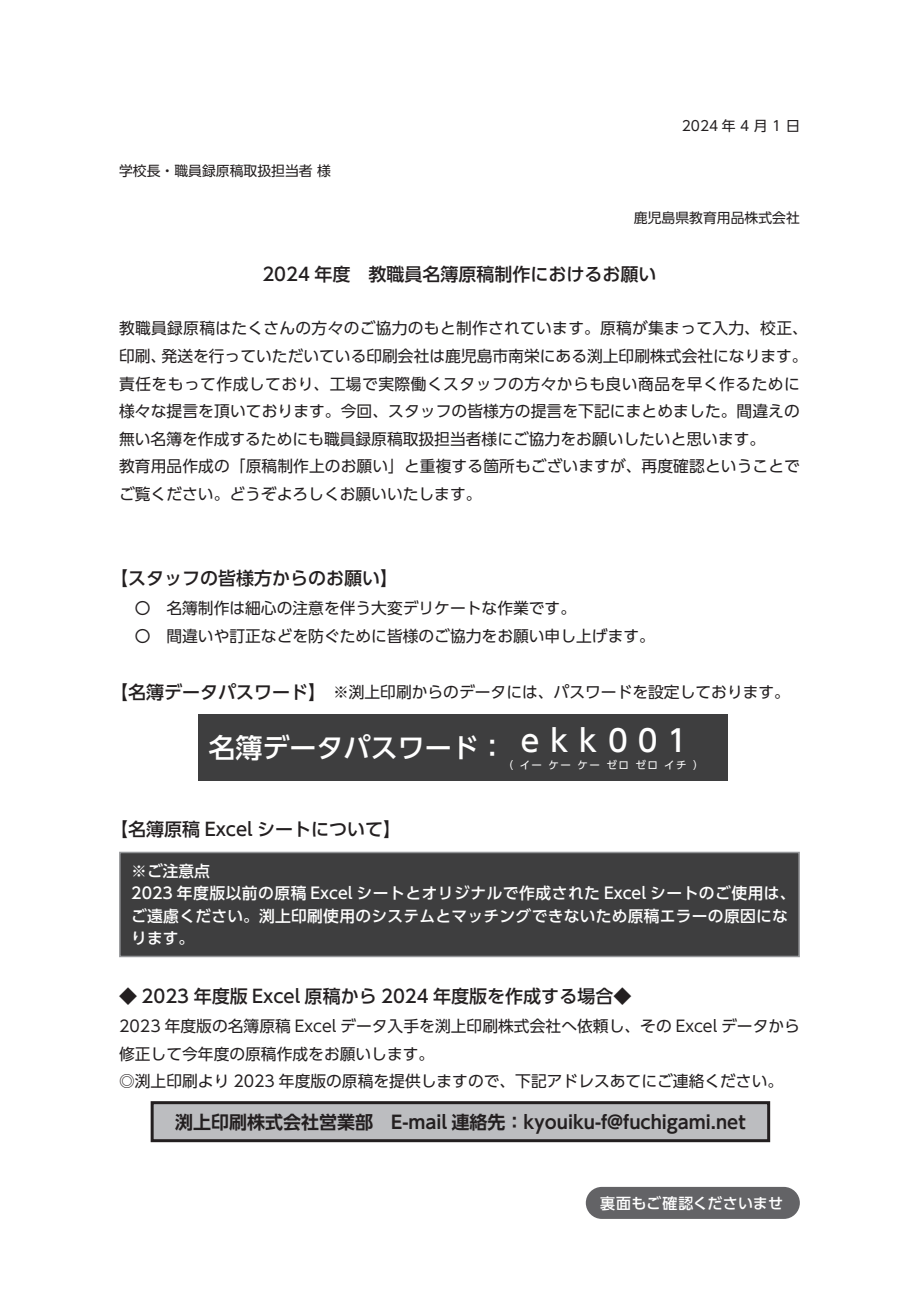
<style>
.page{position:relative;width:919px;height:1289px;background:#fff}
.page>*{position:absolute;margin:0;border:0;box-sizing:border-box;transform-origin:0 0}
.t1{font:500 30px "UD Shin Go Pr 6";color:#fff}
.t2{font:500 27px "UD Shin Go Pr 6";color:#fff}
.t3{font:500 18px "UD Shin Go Pr 6";color:#231f20}
.t4{font:700 18px "UD Shin Go Pr 6 De";color:#231f20}
.t5{font:15.75px/27.6px "UD Shin Go Pr 6";color:#231f20}
.t6{font:500 15.75px/22.2px "UD Shin Go Pr 6";letter-spacing:.015em;color:#fff}
.t7{font:500 15px "UD Shin Go Pr 6";letter-spacing:.005em;color:#fff}
.t8{font:13.8px "UD Shin Go Pr 6";color:#231f20}
.t9{font:10.5px "UD Shin Go Pr 6";letter-spacing:.14em;color:#fff}
.s1{font-weight:400;font-size:15.75px}
</style>
<div class="page">
<div style="left:198px;top:714px;width:529px;height:66px;background:#3e3e3f"></div>
<div style="left:119px;top:851px;width:681px;height:106px;background:#3e3e3f"></div>
<svg style="left:150px;top:1101px;width:621px;height:42px;background:#a6a6a9"></svg>
<div style="left:585px;top:1186px;width:214px;height:32px;background:#636366;border-radius:16px"></div>
<p class="t8" style="left:119px;top:160px;width:213px">学校長・職員録原稿取扱担当者様</p>
<p class="t8" style="left:681px;top:115px;width:120px">2024 年 4 月 1 日</p>
<p class="t8" style="left:634px;top:206px;width:167px">鹿児島県教育用品株式会社</p>
<p class="t3" style="left:262px;top:259px;width:396px">2024 年度　教職員名簿原稿制作におけるお願い</p>
<p class="t5" style="left:119px;top:314px;width:690px;text-align:right">教職員録原稿はたくさんの方々のご協力のもと制作されています。原稿が集まって入力、校正、発送を行っていただいている印刷会社は鹿児島市南栄にある渕上印刷株式会社になります。</p>
<p class="t5" style="left:119px;top:342px;width:682px">印刷、<br>責任をもって作成しており、工場で実際働くスタッフの方々からも良い商品を早く作るために様々な提言を頂いております。今回、スタッフの皆様方の提言を下記にまとめました。間違えの無い名簿を作成するためにも職員録原稿取扱担当者様にご協力をお願いしたいと思います。<br>教育用品作成の「原稿制作上のお願い」と重複する箇所もございますが、再度確認ということでご覧ください。どうぞよろしくお願いいたします。</p>
<p class="t3" style="left:110px;top:563px;width:290px">【スタッフの皆様方からのお願い【</p>
<p class="t5" style="left:119px;top:594px;width:537px">　〇　名簿制作は細心の注意を伴う大変デリケートな作業です。<br>　〇　間違いや訂正などを防ぐために皆様のご協力をお願い申し上げます。</p>
<p class="t3" style="left:110px;top:677px;width:240px">【名簿データパスワード】 <span class="s1">※</span></p>
<p class="t5" style="left:349px;top:677px;width:443px">渕上印刷からのデータには、パスワードを設定しております。</p>
<h2 class="t2" style="left:208px;top:725px;width:298px">名簿データパスワード：</h2>
<h1 class="t1" style="left:520px;top:715px;width:168px">e k k 0 0 1</h1>
<p class="t9" style="left:502px;top:756px;width:12px">（</p>
<p class="t9" style="left:519px;top:756px;width:24px">イー</p>
<p class="t9" style="left:548px;top:756px;width:24px">ケー</p>
<p class="t9" style="left:577px;top:756px;width:24px">ケー</p>
<p class="t9" style="left:606px;top:756px;width:24px">ゼロ</p>
<p class="t9" style="left:635px;top:756px;width:24px">ゼロ</p>
<p class="t9" style="left:693px;top:756px;width:12px">(</p>
<p class="t9" style="left:664px;top:756px;width:24px">イチ</p>
<p class="t3" style="left:110px;top:814px;width:292px">【名簿原稿 Excel シートについて【</p>
<p class="t6" style="left:131px;top:859px;width:665px">※ご注意点<br>2023 年度版以前の原稿 Excel シートとオリジナルで作成された Excel シートのご使用は、ご遠慮ください。渕上印刷使用のシステムとマッチングできないため原稿エラーの原因になります。</p>
<p class="t3" style="left:119px;top:981px;width:513px">◆ 2023 年度版 Excel 原稿から 2024 年度版を作成する場合◆</p>
<p class="t5" style="left:119px;top:1012px;width:682px">2023 年度版の名簿原稿 Excel データ入手を渕上印刷株式会社へ依頼し、その Excel データから修正して今年度の原稿作成をお願いします。<br>◎渕上印刷より 2023 年度版の原稿を提供しますので、下記アドレスあてにご連絡ください。</p>
<p class="t4" style="left:175px;top:1106px;width:572px">渕上印刷株式会社営業部　E-mail 連絡先：kyouiku @f - fuchigami.net</p>
<p class="t7" style="left:600px;top:1190px;width:184px">裏面もご確認くださいませ</p>
</div>
